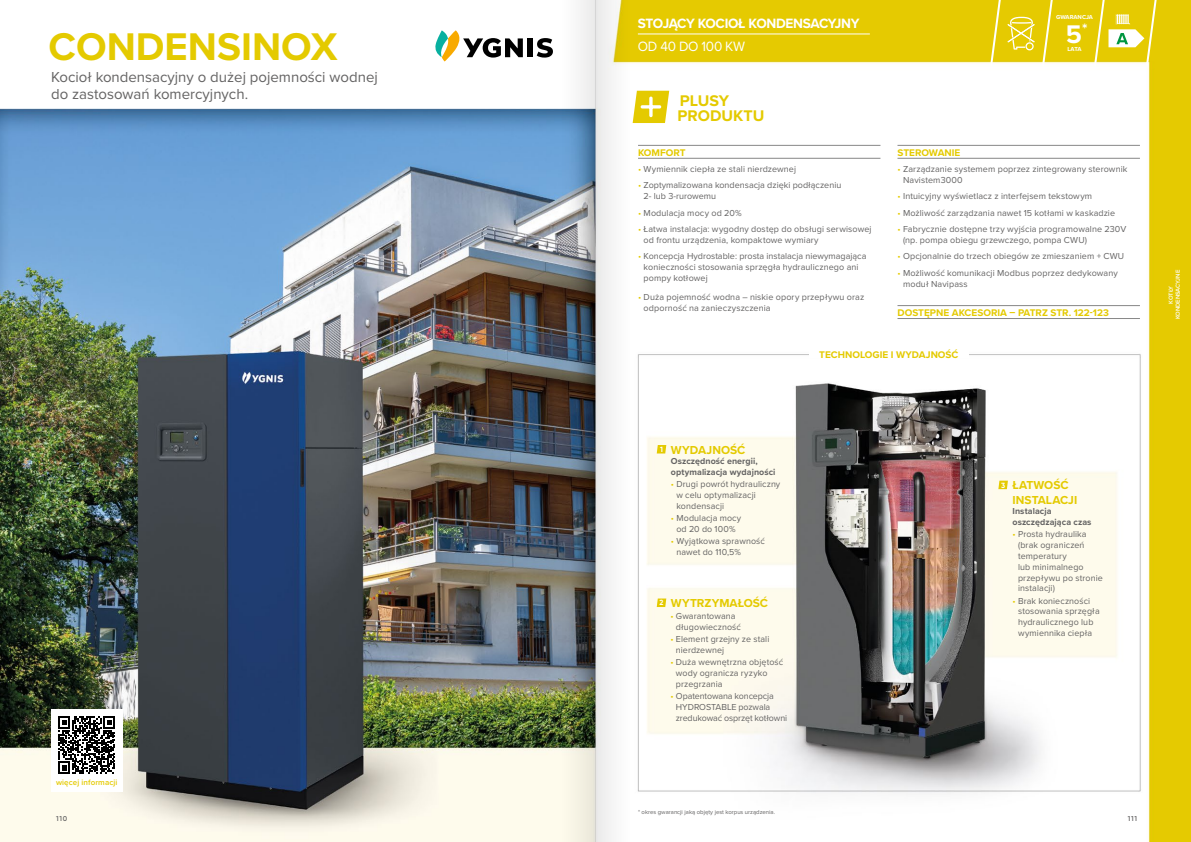
<style>
.page{position:relative;width:1191px;height:842px;background:#fff}
.page>*{position:absolute;margin:0;border:0;box-sizing:border-box;transform-origin:0 0}
.t1{font:700 40px "Proxima Nova";color:#e4ca00}
.t2{font:700 26.4px "Proxima Nova";color:#fff}
.t3{font:700 16px/15.2px "Proxima Nova";color:#e4ca00}
.t4{font:15px/17px "Proxima Nova";color:#646363}
.t5{font:700 14px "Proxima Nova";letter-spacing:-.025em;color:#fff}
.t6{font:14px "Proxima Nova";letter-spacing:-.02em;color:#fff}
.t7{font:700 12px/14.4px "Proxima Nova";color:#e4ca00}
.t8{font:700 10px "Proxima Nova";color:#e4ca00}
.t9{font:9px/10.8px "Proxima Nova";letter-spacing:.01em;color:#646363}
.t10{font:700 9px/10.8px "Proxima Nova";letter-spacing:.005em;color:#646363}
.t11{font:9px/10.8px "Proxima Nova";letter-spacing:-.01em;color:#646363}
.t12{font:600 8px "Proxima Nova";letter-spacing:.01em;color:#e4ca00}
.t13{font:600 7px "Gilroy";letter-spacing:.1em;color:#646363}
.t14{font:6px "Proxima Nova";color:#646363}
.t15{font:600 6px/7px "Proxima Nova";letter-spacing:-.005em;color:#fff;text-align:center}
.t16{font:700 6px "Proxima Nova";color:#fff}
.s1{color:#e4ca00}
.s2{color:#e5cb00}
.s3{font-family:"Gilroy";font-size:7.5px;color:#fff}
</style>
<div class="page">
<img style="left:629px;top:0;width:562px;height:842px">
<svg style="left:632px;top:91px;width:37px;height:32px"></svg>
<hr style="left:638px;top:145px;width:242px;height:1px;background:#878787">
<hr style="left:638px;top:158px;width:242px;height:1px;background:#878787">
<hr style="left:897px;top:145px;width:243px;height:1px;background:#878787">
<hr style="left:897px;top:158px;width:243px;height:1px;background:#878787">
<hr style="left:897px;top:305px;width:243px;height:1px;background:#878787">
<hr style="left:897px;top:318px;width:243px;height:1px;background:#878787">
<hr style="left:638px;top:33px;width:232px;height:1px;background:#fff">
<div style="left:809px;top:351px;width:159px;height:7px;background:#fff"></div>
<svg style="left:1040px;top:0;width:16px;height:69px"></svg>
<svg style="left:1092px;top:0;width:68px;height:69px"></svg>
<svg style="left:988px;top:0;width:46px;height:69px"></svg>
<svg style="left:998px;top:481px;width:10px;height:8px"></svg>
<svg style="left:657px;top:598px;width:9px;height:9px"></svg>
<svg style="left:657px;top:445px;width:9px;height:8px"></svg>
<img style="left:0;top:38px;width:561px;height:804px">
<div style="left:51px;top:709px;width:71px;height:83px;background:#fff"></div>
<svg style="left:58px;top:716px;width:57px;height:58px"></svg>
<svg style="left:537px;top:38px;width:16px;height:20px"></svg>
<div style="left:528px;top:38px;width:5px;height:19px;background:#000"></div>
<svg style="left:434px;top:30px;width:89px;height:32px"></svg>
<img style="left:561px;top:0;width:34px;height:842px">
<svg style="left:596px;top:0;width:33px;height:842px"></svg>
<hr style="left:595px;top:0;width:1px;height:842px;background:#9d9d9c">
<p class="t1" style="left:49px;top:17px;width:290px">CONDENSINOX</p>
<p class="t4" style="left:51px;top:68px;width:328px">Kocioł kondensacyjny o dużej pojemności wodnej do zastosowań komercyjnych.</p>
<p class="t12" style="left:56px;top:776px;width:63px">więcej informacji</p>
<p class="t13" style="left:56px;top:814px;width:13px">110</p>
<h3 class="t5" style="left:638px;top:13px;width:223px">STOJĄCY KOCIOŁ KONDENSACYJNY</h3>
<h3 class="t6" style="left:638px;top:35px;width:109px">OD 40 DO 100 KW</h3>
<h3 class="t3" style="left:677px;top:92px;width:88px">PLUSY<br>PRODUKTU</h3>
<p class="t8" style="left:638px;top:145px;width:49px">KOMFORT</p>
<p class="t9" style="left:638px;top:163px;width:159px"><span class="s1">•</span> Wymiennik ciepła ze stali nierdzewnej</p>
<p class="t9" style="left:643px;top:180px;width:199px;text-indent:-6px"><span class="s2">•</span> Zoptymalizowana kondensacja dzięki podłączeniu<br>2- lub 3-rurowemu</p>
<p class="t9" style="left:638px;top:207px;width:105px"><span class="s2">•</span> Modulacja mocy od 20%</p>
<p class="t9" style="left:643px;top:223px;width:229px;text-indent:-6px"><span class="s2">•</span> Łatwa instalacja: wygodny dostęp do obsługi serwisowej od frontu urządzenia, kompaktowe wymiary</p>
<p class="t9" style="left:643px;top:251px;width:224px;text-indent:-6px"><span class="s2">•</span> Koncepcja Hydrostable: prosta instalacja niewymagająca konieczności stosowania sprzęgła hydraulicznego ani pompy kotłowej</p>
<p class="t9" style="left:643px;top:292px;width:222px;text-indent:-6px"><span class="s1">•</span> Duża pojemność wodna – niskie opory przepływu oraz odporność na zanieczyszczenia</p>
<p class="t16" style="left:1056px;top:13px;width:38px">GWARANCJA</p>
<p class="t16" style="left:1067px;top:45px;width:16px">LATA</p>
<h2 class="t2" style="left:1066px;top:14px;width:23px">5<sup>*</sup></h2>
<p class="t8" style="left:897px;top:145px;width:64px">STEROWANIE</p>
<p class="t9" style="left:903px;top:163px;width:226px;text-indent:-6px"><span class="s1">•</span> Zarządzanie systemem poprzez zintegrowany sterownik<br>Navistem3000</p>
<p class="t9" style="left:897px;top:190px;width:196px"><span class="s2">•</span> Intuicyjny wyświetlacz z interfejsem tekstowym</p>
<p class="t9" style="left:897px;top:207px;width:219px"><span class="s2">•</span> Możliwość zarządzania nawet 15 kotłami w kaskadzie</p>
<p class="t9" style="left:903px;top:223px;width:225px;text-indent:-6px"><span class="s2">•</span> Fabrycznie dostępne trzy wyjścia programowalne 230V (np. pompa obiegu grzewczego, pompa CWU)</p>
<p class="t9" style="left:897px;top:251px;width:228px"><span class="s2">•</span> Opcjonalnie do trzech obiegów ze zmieszaniem + CWU</p>
<p class="t9" style="left:903px;top:267px;width:216px;text-indent:-6px"><span class="s2">•</span> Możliwość komunikacji Modbus poprzez dedykowany moduł Navipass</p>
<p class="t8" style="left:897px;top:305px;width:213px">DOSTĘPNE AKCESORIA – PATRZ STR. 122-123</p>
<p class="t8" style="left:819px;top:347px;width:141px">TECHNOLOGIE I WYDAJNOŚĆ</p>
<h3 class="t7" style="left:660px;top:442px;width:87px"><span class="s3">1</span> WYDAJNOŚĆ</h3>
<p class="t10" style="left:671px;top:456px;width:106px">Oszczędność energii, optymalizacja wydajności</p>
<p class="t9" style="left:676px;top:478px;width:105px;text-indent:-5px"><span class="s1">•</span> Drugi powrót hydrauliczny w celu optymalizacji kondensacji</p>
<p class="t9" style="left:671px;top:512px;width:72px;text-align:center"><span class="s1">•</span> Modulacja mocy od 20 do 100%</p>
<p class="t9" style="left:676px;top:535px;width:90px;text-indent:-5px"><span class="s1">•</span> Wyjątkowa sprawność nawet do 110,5%</p>
<h3 class="t7" style="left:659px;top:595px;width:110px"><span class="s3">2</span> WYTRZYMAŁOŚĆ</h3>
<p class="t9" style="left:676px;top:610px;width:66px;text-indent:-5px"><span class="s1">•</span> Gwarantowana długowieczność</p>
<p class="t9" style="left:676px;top:633px;width:95px;text-indent:-5px"><span class="s1">•</span> Element grzejny ze stali nierdzewnej</p>
<p class="t9" style="left:676px;top:656px;width:109px;text-indent:-5px"><span class="s1">•</span> Duża wewnętrzna objętość wody ogranicza ryzyko przegrzania</p>
<p class="t11" style="left:676px;top:690px;width:113px;text-indent:-5px"><span class="s1">•</span> Opatentowana koncepcja<br>HYDROSTABLE pozwala zredukować osprzęt kotłowni</p>
<h3 class="t7" style="left:1012px;top:478px;width:66px;text-indent:-11px"><span class="s3">3</span> ŁATWOŚĆ<br>INSTALACJI</h3>
<p class="t10" style="left:1012px;top:506px;width:80px">Instalacja oszczędzająca czas</p>
<p class="t9" style="left:1018px;top:529px;width:86px;text-indent:-5px"><span class="s1">•</span> Prosta hydraulika (brak ograniczeń temperatury<br>lub minimalnego przepływu po stronie instalacji)</p>
<p class="t9" style="left:1018px;top:595px;width:83px;text-indent:-5px"><span class="s1">•</span> Brak konieczności stosowania sprzęgła hydraulicznego lub wymiennika ciepła</p>
<p class="t15" style="left:1167px;top:319px;width:51px;rotate:-90deg">KOTŁY<br>KONDENSACYJNE</p>
<p class="t14" style="left:638px;top:807px;width:139px">* okres gwarancji jaką objęty jest korpus urządzenia.</p>
<p class="t13" style="left:1127px;top:814px;width:11px">111</p>
</div>
